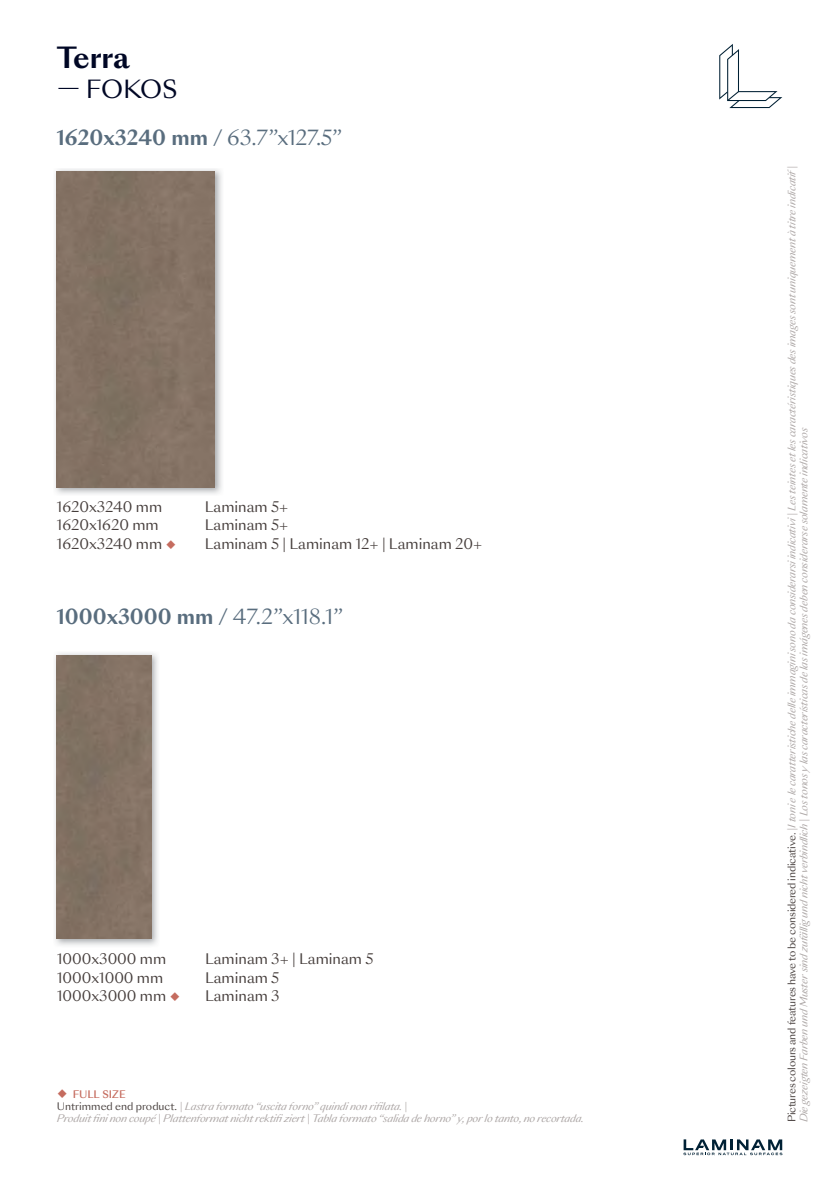
<style>
.page{position:relative;width:840px;height:1190px;background:#fff}
.page>*{position:absolute;margin:0;border:0;box-sizing:border-box;transform-origin:0 0}
.t1{font:700 28px "Sang Bleu Sunrise";letter-spacing:-.005em;color:#000725}
.t2{font:24px "Sang Bleu Sunrise";letter-spacing:-.005em;color:#000725}
.t3{font:20px "Sang Bleu Sunrise";letter-spacing:-.01em;color:#596d7e}
.t4{font:14px "Sang Bleu Sunrise";color:#453d3b}
.t5{font:italic 10px/12px "Sang Bleu Sunrise";letter-spacing:-.02em;color:#aca6a5}
.s1{font-weight:700}
.s2{color:#c56c5f}
.s3{font-weight:500;font-style:normal;color:#c56c5f}
.s4{font-style:normal;color:#453d3b}
</style>
<div class="page">
<svg style="left:719px;top:44px;width:63px;height:64px"></svg>
<svg style="left:683px;top:1139px;width:99px;height:16px"></svg>
<img style="left:55px;top:169px;width:167px;height:325px">
<div style="left:57px;top:171px;width:158px;height:316px;background:#837264"></div>
<img style="left:55px;top:653px;width:103px;height:293px">
<div style="left:57px;top:655px;width:94px;height:284px;background:#827163"></div>
<h1 class="t1" style="left:57px;top:38px;width:74px">Terra</h1>
<h2 class="t2" style="left:57px;top:72px;width:122px">— FOKOS</h2>
<h3 class="t3" style="left:57px;top:123px;width:287px"><span class="s1">1620x3240 mm</span> / 63.7”x127.5”</h3>
<h3 class="t4" style="left:57px;top:497px;width:107px">1620x3240 mm</h3>
<h3 class="t4" style="left:205px;top:497px;width:85px">Laminam 5+</h3>
<h3 class="t4" style="left:57px;top:515px;width:103px">1620x1620 mm</h3>
<h3 class="t4" style="left:205px;top:515px;width:85px">Laminam 5+</h3>
<h3 class="t4" style="left:57px;top:534px;width:121px">1620x3240 mm <span class="s2">◆</span></h3>
<h3 class="t4" style="left:205px;top:534px;width:279px">Laminam 5 | Laminam 12+ | Laminam 20+</h3>
<h3 class="t3" style="left:57px;top:602px;width:288px"><span class="s1">1000x3000 mm</span> / 47.2”x118.1”</h3>
<h3 class="t4" style="left:57px;top:949px;width:110px">1000x3000 mm</h3>
<h3 class="t4" style="left:205px;top:949px;width:170px">Laminam 3+ | Laminam 5</h3>
<h3 class="t4" style="left:57px;top:967px;width:107px">1000x1000 mm</h3>
<h3 class="t4" style="left:205px;top:967px;width:76px">Laminam 5</h3>
<h3 class="t4" style="left:57px;top:986px;width:125px">1000x3000 mm <span class="s2">◆</span></h3>
<h3 class="t4" style="left:205px;top:986px;width:76px">Laminam 3</h3>
<p class="t5" style="left:57px;top:1089px;width:528px"><span class="s2">◆</span> <span class="s3">FULL SIZE<br></span><span class="s4">Untrimmed end product.</span> | Lastra formato “uscita forno” quindi non rifilata. |<br>Produit fini non coupé | Plattenformat nicht rektifi ziert | Tabla formato “salida de horno” y, por lo tanto, no recortada.</p>
<p class="t5" style="left:786px;top:1122px;width:959px;rotate:-90deg"><span class="s4">Pictures colours and features have to be considered indicative.</span> |I toni e le caratteristiche delle immagini sono da considerarsi indicativi | Les teintes et les caractéristiques des images sont uniquement à titre indicatif |<br>Die gezeigten Farben und Muster sind zufällig und nicht verbindlich | Los tonos y las características de las imágenes deben considerarse solamente indicativos</p>
</div>
